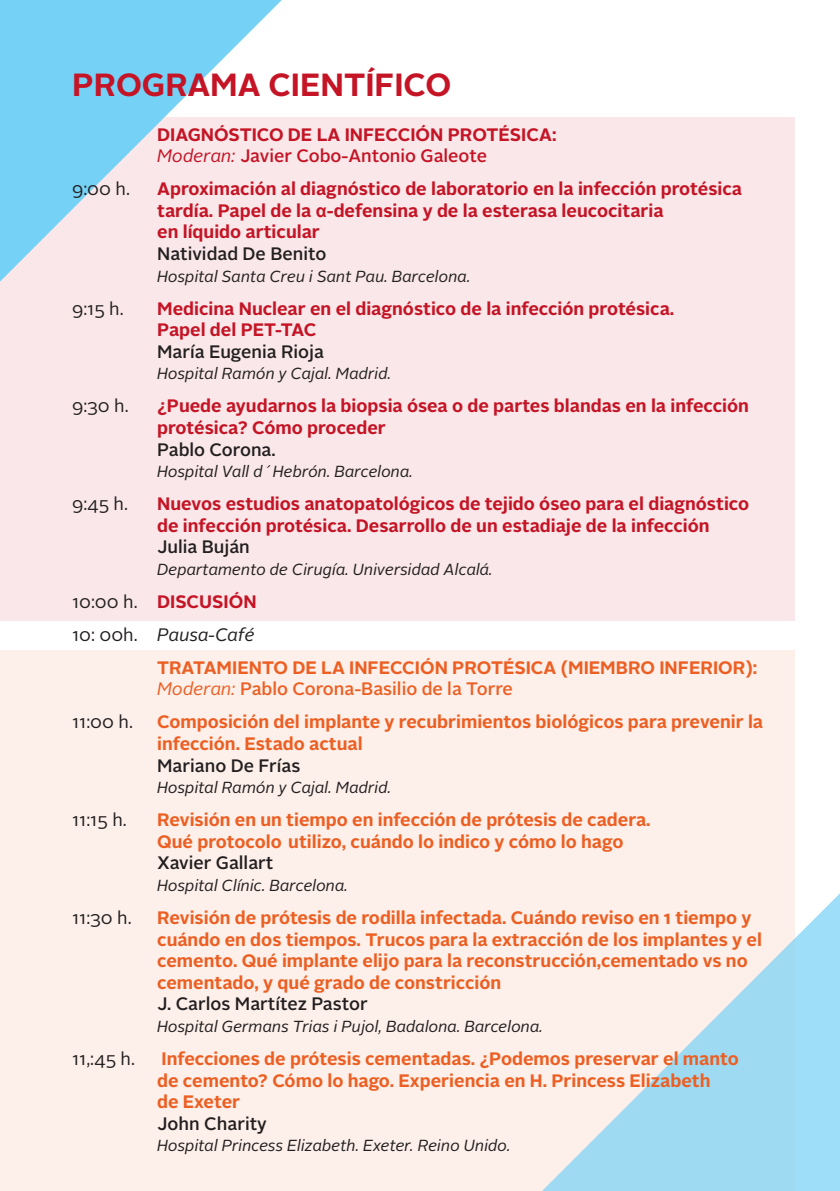
<style>
.page{position:relative;width:840px;height:1191px;background:#fff}
.page>*{position:absolute;margin:0;border:0;box-sizing:border-box;transform-origin:0 0}
.t1{font:700 32px "Alright Sans";color:#c41425}
.t2{font:700 18px/21.6px "Alright Sans";color:#ec5f23}
.t3{font:700 18px/21.6px "Alright Sans";color:#c41425}
.t4{font:500 18px "Alright Sans";color:#231f20}
.t5{font:18px "Alright Sans";color:#231f20}
.t6{font:500 18px "Alright Sans";color:#ec5f23}
.t7{font:500 18px "Alright Sans";color:#c41425}
.t8{font:italic 18px "Alright Sans";letter-spacing:-.005em;color:#231f20}
.t9{font:italic 16px "Alright Sans";color:#231f20}
.s1{font-weight:400;font-style:italic}
.s2{font-family:"Arial"}
.s3{font-weight:400;color:#231f20}
.s4{font-style:normal}
</style>
<div class="page">
<div style="left:0;top:117px;width:794px;height:504px;background:#f9e7e9"></div>
<div style="left:0;top:650px;width:794px;height:541px;background:#fdefe9"></div>
<svg style="left:0;top:0;width:281px;height:281px;fill:#7bd2f6"></svg>
<svg style="left:542px;top:892px;width:297px;height:299px"></svg>
<p class="t1" style="left:72px;top:63px;width:380px">PROGRAMA CIENTÍFICO</p>
<p class="t3" style="left:157px;top:124px;width:400px">DIAGNÓSTICO DE LA INFECCIÓN PROTÉSICA:</p>
<p class="t7" style="left:157px;top:143px;width:331px"><span class="s1">Moderan:</span> Javier Cobo-Antonio Galeote</p>
<p class="t5" style="left:72px;top:177px;width:59px">9:00 h.</p>
<p class="t3" style="left:157px;top:178px;width:586px">Aproximación al diagnóstico de laboratorio en la infección protésica</p>
<p class="t3" style="left:157px;top:200px;width:507px">tardía. Papel de la <span class="s2">α</span>-defensina y de la esterasa leucocitaria</p>
<p class="t3" style="left:157px;top:221px;width:164px">en líquido articular</p>
<p class="t4" style="left:157px;top:241px;width:170px">Natividad De Benito</p>
<p class="t9" style="left:157px;top:265px;width:314px">Hospital Santa Creu i Sant Pau. Barcelona.</p>
<p class="t5" style="left:72px;top:296px;width:53px">9:15 h.</p>
<p class="t3" style="left:157px;top:297px;width:518px">Medicina Nuclear en el diagnóstico de la infección protésica.</p>
<p class="t3" style="left:157px;top:319px;width:161px">Papel del PET-TAC</p>
<p class="t4" style="left:157px;top:339px;width:168px">María Eugenia Rioja</p>
<p class="t9" style="left:157px;top:363px;width:235px">Hospital Ramón y Cajal. Madrid.</p>
<p class="t5" style="left:72px;top:394px;width:58px">9:30 h.</p>
<p class="t3" style="left:157px;top:395px;width:593px">¿Puede ayudarnos la biopsia ósea o de partes blandas en la infección protésica? Cómo proceder</p>
<p class="t4" style="left:157px;top:437px;width:120px">Pablo Corona.</p>
<p class="t9" style="left:157px;top:461px;width:257px">Hospital Vall d´Hebrón. Barcelona.</p>
<p class="t5" style="left:72px;top:492px;width:57px">9:45 h.</p>
<p class="t3" style="left:157px;top:493px;width:593px">Nuevos estudios anatopatológicos de tejido óseo para el diagnóstico de infección protésica. Desarrollo de un estadiaje de la infección</p>
<p class="t4" style="left:157px;top:534px;width:94px">Julia Buján</p>
<p class="t9" style="left:157px;top:558px;width:336px">Departamento de Cirugía. Universidad Alcalá.</p>
<p class="t3" style="left:72px;top:591px;width:186px"><span class="s3">10:00 h.</span> DISCUSIÓN</p>
<p class="t8" style="left:72px;top:622px;width:184px"><span class="s4">10: 00h.</span> Pausa-Café</p>
<p class="t2" style="left:157px;top:657px;width:601px">TRATAMIENTO DE LA INFECCIÓN PROTÉSICA (MIEMBRO INFERIOR):</p>
<p class="t6" style="left:157px;top:676px;width:357px"><span class="s1">Moderan:</span> Pablo Corona-Basilio de la Torre</p>
<p class="t5" style="left:72px;top:710px;width:62px">11:00 h.</p>
<p class="t2" style="left:157px;top:711px;width:607px">Composición del implante y recubrimientos biológicos para prevenir la infección. Estado actual</p>
<p class="t4" style="left:157px;top:753px;width:145px">Mariano De Frías</p>
<p class="t9" style="left:157px;top:777px;width:235px">Hospital Ramón y Cajal. Madrid.</p>
<p class="t5" style="left:72px;top:807px;width:56px">11:15 h.</p>
<p class="t2" style="left:157px;top:809px;width:494px">Revisión en un tiempo en infección de prótesis de cadera.</p>
<p class="t2" style="left:157px;top:830px;width:467px">Qué protocolo utilizo, cuándo lo indico y cómo lo hago</p>
<p class="t4" style="left:157px;top:850px;width:118px">Xavier Gallart</p>
<p class="t9" style="left:157px;top:874px;width:192px">Hospital Clínic. Barcelona.</p>
<p class="t5" style="left:72px;top:905px;width:61px">11:30 h.</p>
<p class="t2" style="left:157px;top:907px;width:606px">Revisión de prótesis de rodilla infectada. Cuándo reviso en 1 tiempo y cuándo en dos tiempos. Trucos para la extracción de los implantes y el cemento. Qué implante elijo para la reconstrucción,cementado vs no cementado, y qué grado de constricción</p>
<p class="t4" style="left:157px;top:991px;width:212px">J. Carlos Martítez Pastor</p>
<p class="t9" style="left:157px;top:1015px;width:387px">Hospital Germans Trias i Pujol, Badalona. Barcelona.</p>
<p class="t5" style="left:72px;top:1046px;width:64px">11,:45 h.</p>
<p class="t2" style="left:157px;top:1048px;width:582px">Infecciones de prótesis cementadas. ¿Podemos preservar el manto de cemento? Cómo lo hago. Experiencia en H. Princess Elizabeth</p>
<p class="t2" style="left:157px;top:1091px;width:84px">de Exeter</p>
<p class="t4" style="left:157px;top:1111px;width:111px">John Charity</p>
<p class="t9" style="left:157px;top:1135px;width:354px">Hospital Princess Elizabeth. Exeter. Reino Unido.</p>
</div>
